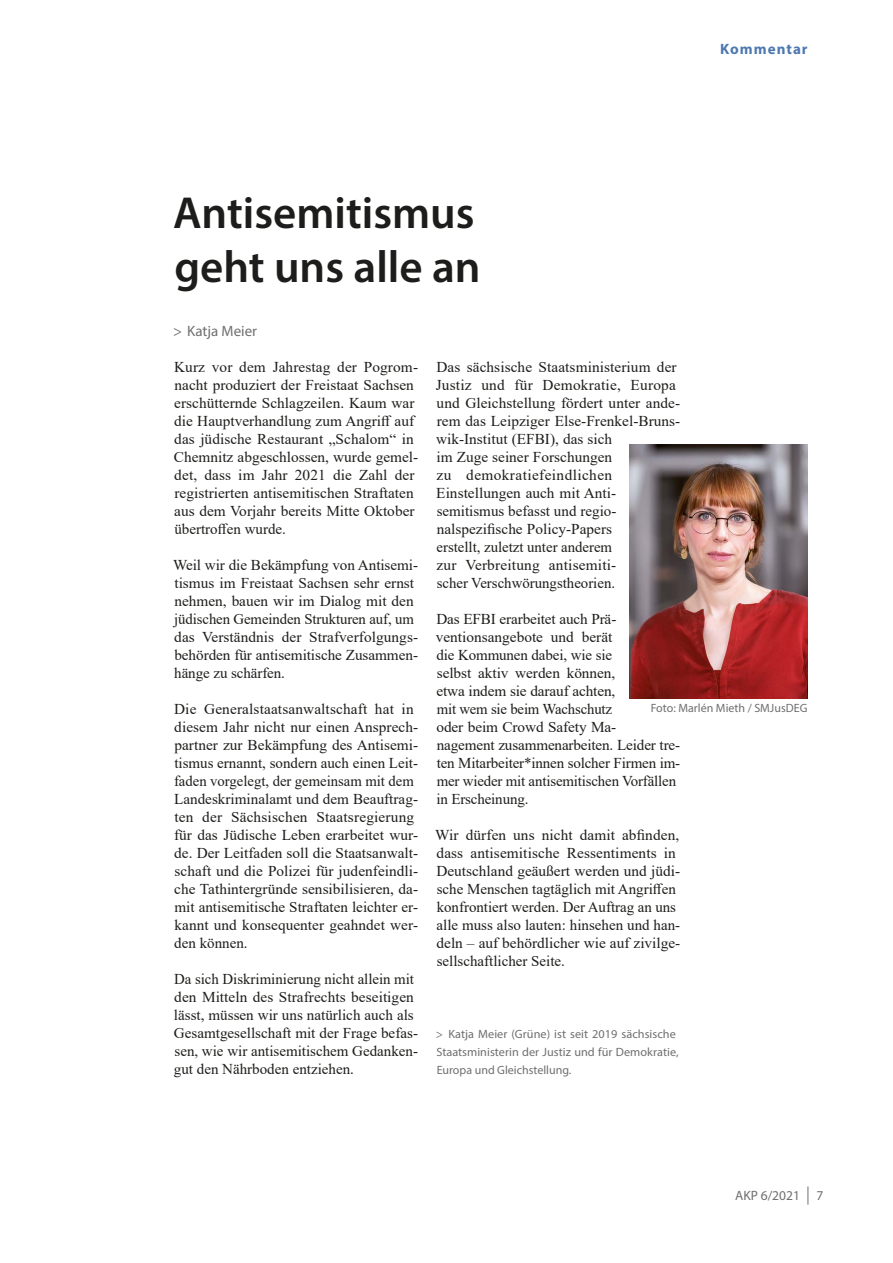
<style>
.page{position:relative;width:893px;height:1263px;background:#fff}
.page>*{position:absolute;margin:0;border:0;box-sizing:border-box;transform-origin:0 0}
.t1{font:600 45px/54px "Myriad Pro";color:#1d1d1b}
.t2{font:15px/18px "Times New Roman";color:#1d1d1b}
.t3{font:15px "Myriad Pro";color:#706f6f}
.t4{font:700 15px "Myriad Pro";letter-spacing:.07em;color:#4e78b1}
.t5{font:13.5px "Myriad Pro";color:#706f6f}
.t6{font:12px/18px "Myriad Pro";color:#706f6f}
</style>
<div class="page">
<svg style="left:807px;top:1186px;width:1px;height:19px"></svg>
<img style="left:630px;top:444px;width:178px;height:255px">
<p class="t4" style="left:720px;top:39px;width:89px">Kommentar</p>
<h1 class="t1" style="left:173px;top:184px;width:309px">Antisemitismus geht uns alle an</h1>
<p class="t3" style="left:173px;top:321px;width:86px">&gt; Katja Meier</p>
<p class="t2" style="left:174px;top:357px;width:246px">Kurz vor dem Jahrestag der Pogrom&shy;nacht produziert der Freistaat Sachsen erschütternde Schlagzeilen. Kaum war die Hauptverhandlung zum Angriff auf das jüdische Restaurant „Schalom“ in Chemnitz abgeschlossen, wurde gemel&shy;det, dass im Jahr 2021 die Zahl der registrierten antisemitischen Straftaten aus dem Vorjahr bereits Mitte Oktober übertroffen wurde.</p>
<p class="t2" style="left:173px;top:555px;width:247px">Weil wir die Bekämpfung von Antisemi&shy;tismus im Freistaat Sachsen sehr ernst nehmen, bauen wir im Dialog mit den jüdischen Gemeinden Strukturen auf, um das Verständnis der Strafverfolgungs&shy;behörden für antisemitische Zusammen&shy;hänge zu schärfen.</p>
<p class="t2" style="left:174px;top:699px;width:246px">Die Generalstaatsanwaltschaft hat in diesem Jahr nicht nur einen Ansprech&shy;partner zur Bekämpfung des Antisemi&shy;tismus ernannt, sondern auch einen Leit&shy;faden vorgelegt, der gemeinsam mit dem Landeskriminalamt und dem Beauftrag&shy;ten der Sächsischen Staatsregierung für das Jüdische Leben erarbeitet wur&shy;de. Der Leitfaden soll die Staatsanwalt&shy;schaft und die Polizei für judenfeindli&shy;che Tathintergründe sensibilisieren, da&shy;mit antisemitische Straftaten leichter er&shy;kannt und konsequenter geahndet wer&shy;den können.</p>
<p class="t2" style="left:174px;top:969px;width:246px">Da sich Diskriminierung nicht allein mit den Mitteln des Strafrechts beseitigen lässt, müssen wir uns natürlich auch als Gesamtgesellschaft mit der Frage befas&shy;sen, wie wir antisemitischem Gedanken&shy;gut den Nährboden entziehen.</p>
<p class="t2" style="left:436px;top:357px;width:246px">Das sächsische Staatsministerium der<br>Justiz und für Demokratie, Europa und Gleichstellung fördert unter ande&shy;rem das Leipziger Else-Frenkel-Bruns&shy;wik-Institut (EFBI), das sich<br>im Zuge seiner Forschungen<br>zu demokratiefeindlichen<br>Einstellungen auch mit Anti&shy;semitismus befasst und regio&shy;nalspezifische Policy-Papers<br>erstellt, zuletzt unter anderem<br>zur Verbreitung antisemiti-<br>scher Verschwörungstheorien.</p>
<p class="t2" style="left:436px;top:609px;width:246px">Das EFBI erarbeitet auch Prä&shy;ventionsangebote und berät<br>die Kommunen dabei, wie sie<br>selbst aktiv werden können,<br>etwa indem sie darauf achten,<br>mit wem sie beim Wachschutz<br>oder beim Crowd Safety Ma-<br>nagement zusammenarbeiten. Leider tre&shy;ten Mitarbeiter*innen solcher Firmen im&shy;mer wieder mit antisemitischen Vorfällen in Erscheinung.</p>
<p class="t2" style="left:435px;top:825px;width:247px">Wir dürfen uns nicht damit abfinden, dass antisemitische Ressentiments in Deutschland geäußert werden und jüdi&shy;sche Menschen tagtäglich mit Angriffen konfrontiert werden. Der Auftrag an uns alle muss also lauten: hinsehen und han&shy;deln – auf behördlicher wie auf zivilge&shy;sellschaftlicher Seite.</p>
<p class="t6" style="left:651px;top:699px;width:158px">Foto: Marlén Mieth / SMJusDEG</p>
<p class="t6" style="left:436px;top:1024px;width:244px">&gt; Katja Meier (Grüne) ist seit 2019 sächsische<br>Staatsministerin der Justiz und für Demokratie,<br>Europa und Gleichstellung.</p>
<p class="t5" style="left:735px;top:1187px;width:66px">AKP 6/2021</p>
<p class="t5" style="left:816px;top:1187px;width:8px">7</p>
</div>
